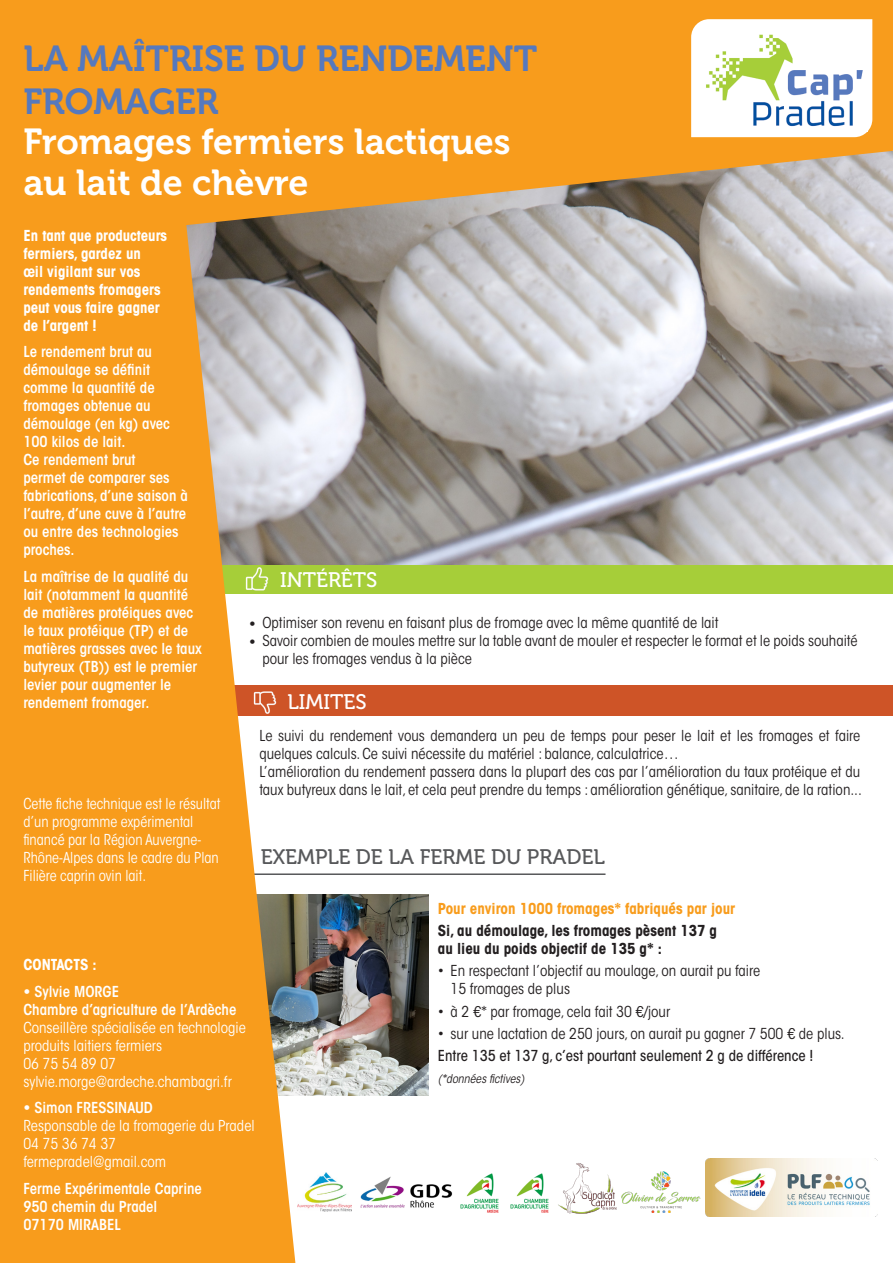
<style>
.page{position:relative;width:893px;height:1263px;background:#fff}
.page>*{position:absolute;margin:0;border:0;box-sizing:border-box;transform-origin:0 0}
.t1{font:36px/40.5px "Museo 700";color:#fff}
.t2{font:36px/43.2px "Museo 700";color:#5679bd}
.t3{font:21px "Museo 500";color:#57585a}
.t4{font:21px "Museo 500";color:#fff}
.t5{font:condensed 15px/18px "ITC Avant Garde Std";color:#231f20}
.t6{font:600 condensed 15px/18px "ITC Avant Garde Std";color:#fff}
.t7{font:condensed 15px/18px "ITC Avant Garde Std";color:#fff}
.t8{font:700 condensed 15px/18px "ITC Avant Garde Std";color:#fff}
.t9{font:700 condensed 15px/18px "ITC Avant Garde Std";color:#231f20}
.t10{font:500 condensed 15px "ITC Avant Garde Std";color:#231f20}
.t11{font:700 condensed 15px "ITC Avant Garde Std";color:#f89c1c}
.t12{font:italic condensed 12px "ITC Avant Garde Std";color:#231f20}
.s1{font-weight:700;font-size:12px}
.s2{font-weight:600}
</style>
<div class="page">
<hr style="left:251px;top:873px;width:354px;height:2px;background:#57585a">
<img style="left:295px;top:894px;width:133px;height:201px">
<div style="left:223px;top:564px;width:670px;height:30px;background:#a6ce39"></div>
<div style="left:233px;top:686px;width:660px;height:30px;background:#ce5427"></div>
<img style="left:295px;top:245px;width:598px;height:319px">
<svg style="left:295px;top:0;width:598px;height:245px;background:#e19f45"></svg>
<svg style="left:0;top:0;width:295px;height:1263px;background:#efa033"></svg>
<svg style="left:691px;top:19px;width:181px;height:118px"></svg>
<img style="left:700px;top:28px;width:168px;height:103px">
<img style="left:297px;top:1172px;width:55px;height:39px">
<img style="left:558px;top:1163px;width:59px;height:51px">
<img style="left:460px;top:1173px;width:39px;height:40px">
<img style="left:510px;top:1173px;width:39px;height:40px">
<img style="left:360px;top:1176px;width:93px;height:32px">
<img style="left:706px;top:1158px;width:171px;height:58px">
<img style="left:622px;top:1171px;width:78px;height:42px">
<p class="t2" style="left:23px;top:37px;width:515px">LA MAÎTRISE DU RENDEMENT<br>FROMAGER</p>
<p class="t1" style="left:23px;top:122px;width:489px">Fromages fermiers lactiques au lait de chèvre</p>
<p class="t8" style="left:23px;top:226px;width:145px">En tant que producteurs fermiers, gardez un<br>œil vigilant sur vos rendements fromagers peut vous faire gagner de l’argent !</p>
<p class="t6" style="left:23px;top:343px;width:166px">Le rendement brut au démoulage se définit comme la quantité de fromages obtenue au démoulage (en kg) avec<br>100 kilos de lait.<br>Ce rendement brut<br>permet de comparer ses fabrications, d’une saison à l’autre, d’une cuve à l’autre ou entre des technologies proches.</p>
<p class="t6" style="left:23px;top:567px;width:180px">La maîtrise de la qualité du lait (notamment la quantité de matières protéiques avec le taux protéique (TP) et de matières grasses avec le taux butyreux (TB)) est le premier levier pour augmenter le rendement fromager.</p>
<p class="t7" style="left:23px;top:795px;width:199px">Cette fiche technique est le résultat d’un programme expérimental financé par la Région Auvergne-<br>Rhône-Alpes dans le cadre du Plan<br>Filière caprin ovin lait.</p>
<p class="t4" style="left:280px;top:568px;width:99px">INTÉRÊTS</p>
<p class="t5" style="left:250px;top:614px;width:470px"><span class="s1">•</span> Optimiser son revenu en faisant plus de fromage avec la même quantité de lait</p>
<p class="t5" style="left:262px;top:632px;width:597px;text-indent:-13px"><span class="s1">•</span> Savoir combien de moules mettre sur la table avant de mouler et respecter le format et le poids souhaité pour les fromages vendus à la pièce</p>
<p class="t4" style="left:287px;top:690px;width:81px">LIMITES</p>
<p class="t5" style="left:259px;top:726px;width:602px">Le suivi du rendement vous demandera un peu de temps pour peser le lait et les fromages et faire quelques calculs. Ce suivi nécessite du matériel : balance, calculatrice…</p>
<p class="t5" style="left:259px;top:762px;width:604px">L’amélioration du rendement passera dans la plupart des cas par l’amélioration du taux protéique et du taux butyreux dans le lait, et cela peut prendre du temps : amélioration génétique, sanitaire, de la ration...</p>
<p class="t3" style="left:261px;top:846px;width:345px">EXEMPLE DE LA FERME DU PRADEL</p>
<p class="t8" style="left:23px;top:955px;width:75px">CONTACTS :</p>
<p class="t7" style="left:23px;top:982px;width:224px"><span class="s2">• Sylvie MORGE<br>Chambre d’agriculture de l’Ardèche<br></span>Conseillère spécialisée en technologie produits laitiers fermiers<br>06 75 54 89 07</p>
<p class="t7" style="left:23px;top:1072px;width:210px">sylvie.morge@ardeche.chambagri.fr</p>
<p class="t6" style="left:23px;top:1098px;width:131px">• Simon FRESSINAUD</p>
<p class="t7" style="left:23px;top:1117px;width:233px">Responsable de la fromagerie du Pradel</p>
<p class="t7" style="left:23px;top:1135px;width:94px">04 75 36 74 37</p>
<p class="t7" style="left:23px;top:1153px;width:144px">fermepradel@gmail.com</p>
<p class="t6" style="left:23px;top:1179px;width:180px">Ferme Expérimentale Caprine</p>
<p class="t6" style="left:23px;top:1197px;width:136px">950 chemin du Pradel</p>
<p class="t6" style="left:23px;top:1215px;width:99px">07170 MIRABEL</p>
<p class="t11" style="left:438px;top:899px;width:299px">Pour environ 1000 fromages* fabriqués par jour</p>
<p class="t9" style="left:438px;top:921px;width:281px">Si, au démoulage, les fromages pèsent 137 g au lieu du poids objectif de 135 g* :</p>
<p class="t5" style="left:451px;top:962px;width:311px;text-indent:-13px">• En respectant l’objectif au moulage, on aurait pu faire<br>15 fromages de plus</p>
<p class="t5" style="left:438px;top:1002px;width:234px">• à 2 €* par fromage, cela fait 30 €/jour</p>
<p class="t5" style="left:438px;top:1024px;width:408px">• sur une lactation de 250 jours, on aurait pu gagner 7 500 € de plus.</p>
<p class="t10" style="left:438px;top:1046px;width:377px">Entre 135 et 137 g, c’est pourtant seulement 2 g de différence !</p>
<p class="t12" style="left:438px;top:1072px;width:88px">(*données fictives)</p>
</div>
